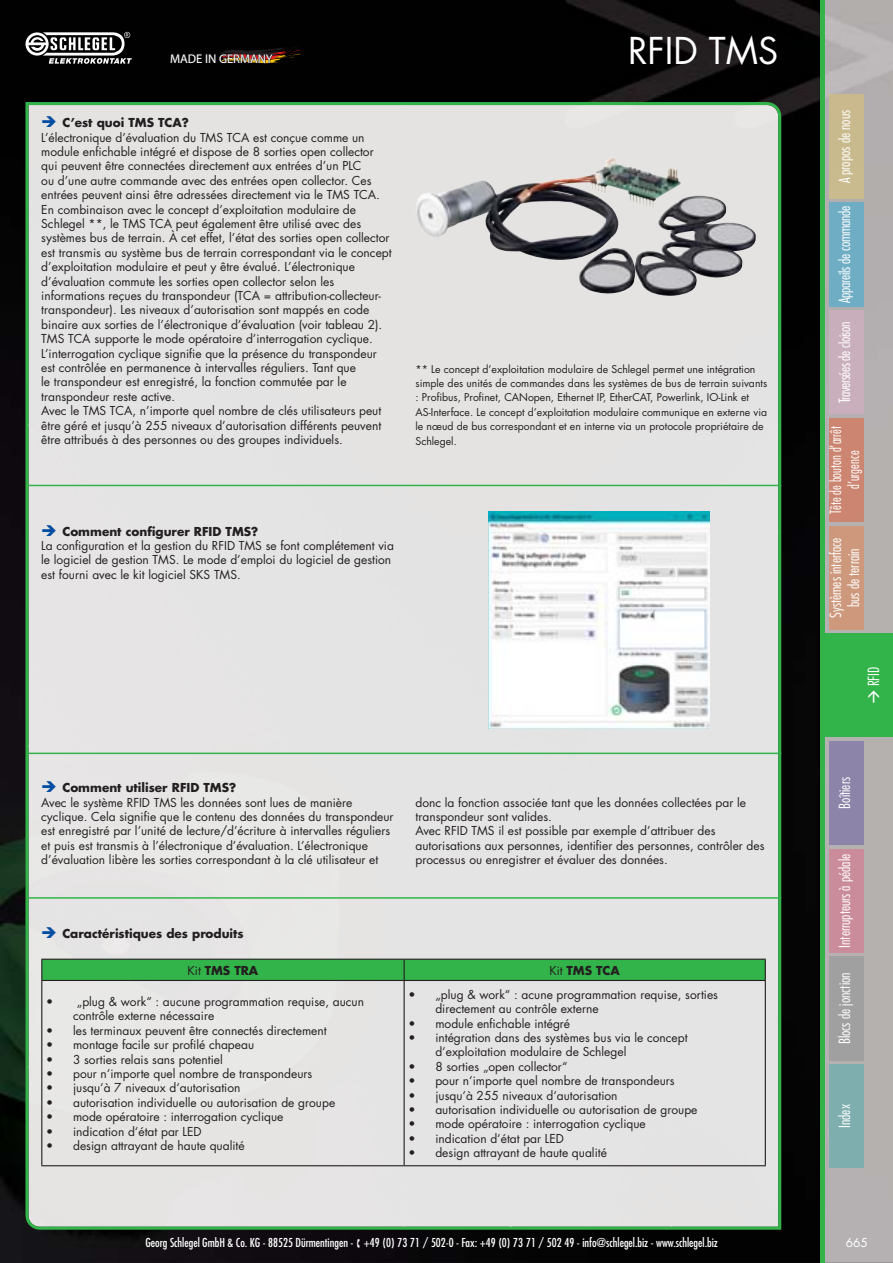
<style>
.page{position:relative;width:893px;height:1263px;background:#fff}
.page>*{position:absolute;margin:0;border:0;box-sizing:border-box;transform-origin:0 0}
.t1{font:36px "Futura Std";color:#fff}
.t2{font:300 condensed 15px/18px "Futura Std";color:#fff;text-align:center}
.t3{font:300 condensed 15px/18px "Futura Std";color:#fff;text-align:center;scale:.92 1}
.t4{font:300 condensed 15px "Futura Std";letter-spacing:-.025em;color:#fff}
.t5{font:12.6px "Myriad Pro";color:#fff}
.t6{font:12px/14.4px "Futura Std";color:#231f20}
.t7{font:condensed 12px "Futura Std";color:#fff}
.t8{font:700 12px "Futura Std";color:#231f20}
.t9{font:12px "Futura Std";color:#fff}
.t10{font:10.5px/14.4px "Futura Std";color:#231f20}
.s1{font-weight:400}
</style>
<div class="page">
<img style="left:0;top:0;width:893px;height:1263px">
<div style="left:825px;top:634px;width:68px;height:103px;background:#32b44a"></div>
<div style="left:829px;top:95px;width:34px;height:103px;background:#c9ba8d"></div>
<div style="left:829px;top:1064px;width:34px;height:104px;background:#7eafae"></div>
<div style="left:829px;top:526px;width:34px;height:103px;background:#cd987c"></div>
<div style="left:829px;top:310px;width:34px;height:104px;background:#c9afbb"></div>
<div style="left:829px;top:849px;width:34px;height:103px;background:#ca8b9b"></div>
<hr style="left:821px;top:0;width:4px;height:1263px;background:#32b44a">
<div style="left:829px;top:957px;width:34px;height:103px;background:#a0a0a1"></div>
<div style="left:829px;top:741px;width:34px;height:104px;background:#8d85a9"></div>
<div style="left:829px;top:203px;width:34px;height:103px;background:#6fadc5"></div>
<div style="left:829px;top:418px;width:34px;height:104px;background:#cb8571"></div>
<svg style="left:26px;top:32px;width:106px;height:32px"></svg>
<svg style="left:170px;top:46px;width:136px;height:21px"></svg>
<div style="left:26px;top:102px;width:755px;height:1128px;background:#e5e4e4"></div>
<img style="left:488px;top:512px;width:222px;height:217px">
<img style="left:414px;top:157px;width:267px;height:105px">
<hr style="left:29px;top:485px;width:752px;height:1px;background:#32b44a">
<hr style="left:29px;top:753px;width:752px;height:1px;background:#32b44a">
<hr style="left:29px;top:897px;width:752px;height:2px;background:#32b44a">
<hr style="left:41px;top:980px;width:725px;height:1px;background:#231f20">
<hr style="left:41px;top:1165px;width:725px;height:1px;background:#231f20">
<hr style="left:41px;top:981px;width:1px;height:184px;background:#231f20">
<svg style="left:41px;top:959px;width:725px;height:21px"></svg>
<hr style="left:403px;top:981px;width:2px;height:184px;background:#231f20">
<hr style="left:765px;top:981px;width:1px;height:184px;background:#231f20">
<svg style="left:43px;top:525px;width:13px;height:11px"></svg>
<svg style="left:43px;top:781px;width:13px;height:11px"></svg>
<svg style="left:43px;top:116px;width:13px;height:11px"></svg>
<svg style="left:43px;top:927px;width:13px;height:11px"></svg>
<p class="t5" style="left:170px;top:54px;width:104px">MADE IN GERMANY</p>
<p class="t8" style="left:62px;top:117px;width:128px">C’est quoi TMS TCA?</p>
<p class="t6" style="left:41px;top:131px;width:352px">L’électronique d’évaluation du TMS TCA est conçue comme un module enfichable intégré et dispose de 8 sorties open collector qui peuvent être connectées directement aux entrées d’un PLC<br>ou d’une autre commande avec des entrées open collector. Ces entrées peuvent ainsi être adressées directement via le TMS TCA.<br>En combinaison avec le concept d’exploitation modulaire de Schlegel **, le TMS TCA peut également être utilisé avec des systèmes bus de terrain. À cet effet, l’état des sorties open collector est transmis au système bus de terrain correspondant via le concept d’exploitation modulaire et peut y être évalué. L’électronique d’évaluation commute les sorties open collector selon les informations reçues du transpondeur (TCA = attribution-collecteur&shy;transpondeur). Les niveaux d’autorisation sont mappés en code binaire aux sorties de l’électronique d’évaluation (voir tableau 2).<br>TMS TCA supporte le mode opératoire d’interrogation cyclique.<br>L’interrogation cyclique signifie que la présence du transpondeur est contrôlée en permanence à intervalles réguliers. Tant que<br>le transpondeur est enregistré, la fonction commutée par le transpondeur reste active.<br>Avec le TMS TCA, n’importe quel nombre de clés utilisateurs peut être géré et jusqu’à 255 niveaux d’autorisation différents peuvent être attribués à des personnes ou des groupes individuels.</p>
<h1 class="t1" style="left:628px;top:34px;width:152px">RFID TMS</h1>
<p class="t10" style="left:415px;top:362px;width:353px">** Le concept d’exploitation modulaire de Schlegel permet une intégration simple des unités de commandes dans les systèmes de bus de terrain suivants : Profibus, Profinet, CANopen, Ethernet IP, EtherCAT, Powerlink, IO-Link et AS-Interface. Le concept d’exploitation modulaire communique en externe via le nœud de bus correspondant et en interne via un protocole propriétaire de Schlegel.</p>
<p class="t8" style="left:62px;top:526px;width:197px">Comment configurer RFID TMS?</p>
<p class="t6" style="left:41px;top:539px;width:354px">La configuration et la gestion du RFID TMS se font complétement via le logiciel de gestion TMS. Le mode d’emploi du logiciel de gestion est fourni avec le kit logiciel SKS TMS.</p>
<p class="t8" style="left:62px;top:782px;width:175px">Comment utiliser RFID TMS?</p>
<p class="t6" style="left:41px;top:796px;width:354px">Avec le système RFID TMS les données sont lues de manière cyclique. Cela signifie que le contenu des données du transpondeur est enregistré par l’unité de lecture/d’écriture à intervalles réguliers et puis est transmis à l’électronique d’évaluation. L’électronique d’évaluation libère les sorties correspondant à la clé utilisateur et</p>
<p class="t6" style="left:415px;top:796px;width:350px">donc la fonction associée tant que les données collectées par le transpondeur sont valides.<br>Avec RFID TMS il est possible par exemple d’attribuer des autorisations aux personnes, identifier des personnes, contrôler des processus ou enregistrer et évaluer des données.</p>
<p class="t8" style="left:62px;top:928px;width:183px">Caractéristiques des produits</p>
<p class="t8" style="left:188px;top:965px;width:72px"><span class="s1">Kit</span> TMS TRA</p>
<p class="t8" style="left:549px;top:965px;width:72px"><span class="s1">Kit</span> TMS TCA</p>
<p class="t6" style="left:73px;top:995px;width:292px;text-indent:-27px">• „plug &amp; work“ : aucune programmation requise, aucun contrôle externe nécessaire</p>
<p class="t6" style="left:46px;top:1024px;width:282px">• les terminaux peuvent être connectés directement</p>
<p class="t6" style="left:46px;top:1038px;width:210px">• montage facile sur profilé chapeau</p>
<p class="t6" style="left:46px;top:1053px;width:178px">• 3 sorties relais sans potentiel</p>
<p class="t6" style="left:46px;top:1067px;width:268px">• pour n‘importe quel nombre de transpondeurs</p>
<p class="t6" style="left:46px;top:1082px;width:196px">• jusqu‘à 7 niveaux d‘autorisation</p>
<p class="t6" style="left:46px;top:1096px;width:291px">• autorisation individuelle ou autorisation de groupe</p>
<p class="t6" style="left:46px;top:1110px;width:239px">• mode opératoire : interrogation cyclique</p>
<p class="t6" style="left:46px;top:1125px;width:157px">• indication d‘état par LED</p>
<p class="t6" style="left:46px;top:1139px;width:200px">• design attrayant de haute qualité</p>
<p class="t6" style="left:435px;top:988px;width:284px;text-indent:-27px">• „plug &amp; work“ : acune programmation requise, sorties directement au contrôle externe</p>
<p class="t6" style="left:408px;top:1017px;width:163px">• module enfichable intégré</p>
<p class="t6" style="left:435px;top:1031px;width:254px;text-indent:-27px">• intégration dans des systèmes bus via le concept d‘exploitation modulaire de Schlegel</p>
<p class="t6" style="left:408px;top:1060px;width:161px">• 8 sorties „open collector“</p>
<p class="t6" style="left:408px;top:1074px;width:268px">• pour n‘importe quel nombre de transpondeurs</p>
<p class="t6" style="left:408px;top:1089px;width:211px">• jusqu‘à 255 niveaux d‘autorisation</p>
<p class="t6" style="left:408px;top:1103px;width:291px">• autorisation individuelle ou autorisation de groupe</p>
<p class="t6" style="left:408px;top:1118px;width:239px">• mode opératoire : interrogation cyclique</p>
<p class="t6" style="left:408px;top:1132px;width:157px">• indication d‘état par LED</p>
<p class="t6" style="left:408px;top:1146px;width:200px">• design attrayant de haute qualité</p>
<p class="t2" style="left:836px;top:183px;width:75px;rotate:-90deg">A propos de nous</p>
<p class="t2" style="left:836px;top:303px;width:99px;rotate:-90deg">Appareils de commande</p>
<p class="t4" style="left:838px;top:403px;width:83px;rotate:-90deg">Traversées de cloison</p>
<p class="t3" style="left:827px;top:514px;width:97px;rotate:-90deg">Tête de bouton d’arrêt d’urgence</p>
<p class="t2" style="left:827px;top:618px;width:82px;rotate:-90deg">Systèmes interface bus de terrain</p>
<p class="t2" style="left:865px;top:686px;width:21px;rotate:-90deg">RFID</p>
<p class="t2" style="left:836px;top:809px;width:33px;rotate:-90deg">Boîtiers</p>
<p class="t2" style="left:836px;top:948px;width:95px;rotate:-90deg">Interrupteurs à pédale</p>
<p class="t2" style="left:836px;top:1044px;width:73px;rotate:-90deg">Blocs de jonction</p>
<p class="t2" style="left:836px;top:1128px;width:25px;rotate:-90deg">Index</p>
<p class="t7" style="left:145px;top:1237px;width:574px">Georg Schlegel GmbH &amp; Co. KG - 88525 Dürmentingen - ▪ +49 (0) 73 71 / 502-0 - Fax: +49 (0) 73 71 / 502 49 - info@schlegel.biz - www.schlegel.biz</p>
<p class="t9" style="left:846px;top:1237px;width:24px">665</p>
</div>
